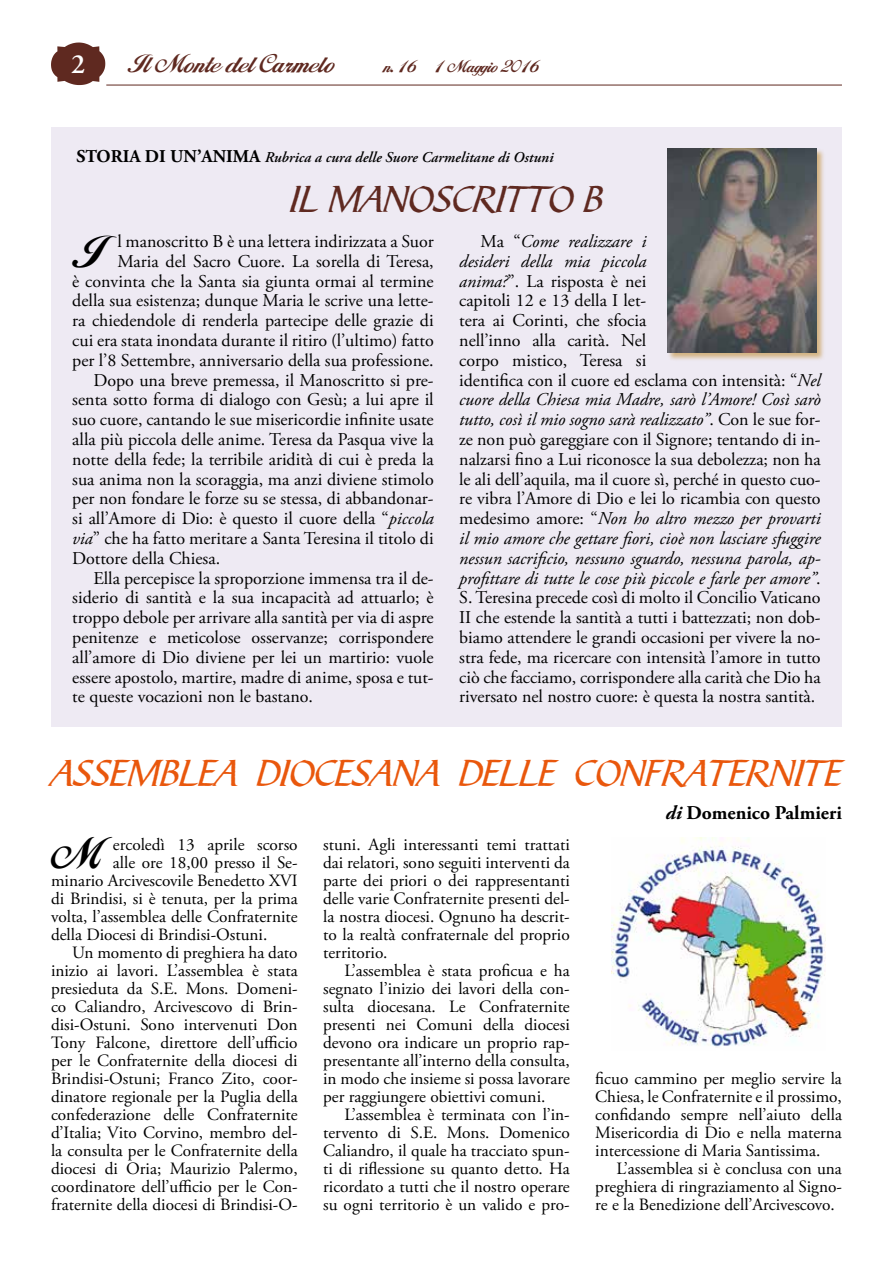
<style>
.page{position:relative;width:893px;height:1263px;background:#fff}
.page>*{position:absolute;margin:0;border:0;box-sizing:border-box;transform-origin:0 0}
.t1{font:45.6px "Alison";color:#000}
.t2{font:44.25px "Alison";color:#000}
.t3{font:39px "Bible Script Plain";color:#e9570c}
.t4{font:39px "Bible Script Plain";color:#5f2920}
.t5{font:600 27.75px "Adobe Garamond";color:#fff}
.t6{font:25.8px "Alison";color:#5f2920}
.t7{font:700 19.5px "Adobe Garamond Pro";color:#000}
.t8{font:18px/19.8px "Adobe Garamond Pro";color:#000}
.t9{font:17.25px/18px "Adobe Garamond Pro";color:#000;text-align:justify}
.t10{font:17.25px "Alison";color:#5f2920}
.t11{font:italic 600 15px "Adobe Garamond Pro";color:#000}
.s1{font-weight:700;font-style:normal;font-size:18px}
.s2{font-style:italic}
</style>
<div class="page">
<hr style="left:106px;top:85px;width:736px;height:1px;background:#5f2920">
<svg style="left:51px;top:43px;width:54px;height:42px"></svg>
<div style="left:51px;top:128px;width:791px;height:599px;background:#eeeaf3"></div>
<div style="left:667px;top:148px;width:158px;height:214px;background:#caa15d;opacity:.75"></div>
<img style="left:668px;top:149px;width:148px;height:204px">
<img style="left:612px;top:838px;width:213px;height:209px">
<h3 class="t5" style="left:71px;top:49px;width:16px">2</h3>
<h3 class="t6" style="left:128px;top:51px;width:207px">Il Monte del Carmelo</h3>
<p class="t10" style="left:383px;top:58px;width:158px">n. 16 1 Maggio 2016</p>
<p class="t11" style="left:77px;top:148px;width:478px"><span class="s1">STORIA DI UN’ANIMA</span> Rubrica a cura delle Suore Carmelitane di Ostuni</p>
<h3 class="t4" style="left:290px;top:175px;width:314px">IL MANOSCRITTO B</h3>
<h1 class="t1" style="left:72px;top:229px;width:29px">I</h1>
<p class="t8" style="left:117px;top:232px;width:318px">l manoscritto B è una lettera indirizzata a Suor</p>
<p class="t8" style="left:117px;top:252px;width:318px">Maria del Sacro Cuore. La sorella di Teresa,</p>
<p class="t8" style="left:72px;top:272px;width:363px">è convinta che la Santa sia giunta ormai al termine</p>
<p class="t8" style="left:72px;top:291px;width:363px">della sua esistenza; dunque Maria le scrive una lette-</p>
<p class="t8" style="left:72px;top:311px;width:363px">ra chiedendole di renderla partecipe delle grazie di</p>
<p class="t8" style="left:72px;top:331px;width:363px">cui era stata inondata durante il ritiro (l’ultimo) fatto</p>
<p class="t8" style="left:72px;top:351px;width:363px">per l’8 Settembre, anniversario della sua professione.</p>
<p class="t8" style="left:94px;top:371px;width:342px">Dopo una breve premessa, il Manoscritto si pre-</p>
<p class="t8" style="left:72px;top:390px;width:363px">senta sotto forma di dialogo con Gesù; a lui apre il</p>
<p class="t8" style="left:72px;top:410px;width:363px">suo cuore, cantando le sue misericordie infinite usate</p>
<p class="t8" style="left:72px;top:430px;width:363px">alla più piccola delle anime. Teresa da Pasqua vive la</p>
<p class="t8" style="left:72px;top:450px;width:363px">notte della fede; la terribile aridità di cui è preda la</p>
<p class="t8" style="left:72px;top:470px;width:363px">sua anima non la scoraggia, ma anzi diviene stimolo</p>
<p class="t8" style="left:72px;top:489px;width:363px">per non fondare le forze su se stessa, di abbandonar-</p>
<p class="t8" style="left:72px;top:509px;width:363px">si all’Amore di Dio: è questo il cuore della “<span class="s2">piccola</span></p>
<p class="t8" style="left:72px;top:529px;width:363px"><span class="s2">via</span>” che ha fatto meritare a Santa Teresina il titolo di</p>
<p class="t8" style="left:72px;top:549px;width:149px">Dottore della Chiesa.</p>
<p class="t8" style="left:94px;top:569px;width:342px">Ella percepisce la sproporzione immensa tra il de-</p>
<p class="t8" style="left:72px;top:588px;width:363px">siderio di santità e la sua incapacità ad attuarlo; è</p>
<p class="t8" style="left:72px;top:608px;width:363px">troppo debole per arrivare alla santità per via di aspre</p>
<p class="t8" style="left:72px;top:628px;width:363px">penitenze e meticolose osservanze; corrispondere</p>
<p class="t8" style="left:72px;top:648px;width:363px">all’amore di Dio diviene per lei un martirio: vuole</p>
<p class="t8" style="left:72px;top:668px;width:363px">essere apostolo, martire, madre di anime, sposa e tut-</p>
<p class="t8" style="left:72px;top:687px;width:242px">te queste vocazioni non le bastano.</p>
<p class="t8" style="left:459px;top:232px;width:363px;text-indent:21px">Ma “<span class="s2">Come realizzare i<br>desideri della mia piccola<br>anima?</span>”. La risposta è nei<br>capitoli 12 e 13 della I let-<br>tera ai Corinti, che sfocia<br>nell’inno alla carità. Nel<br>corpo mistico, Teresa si<br>identifica con il cuore ed esclama con intensità: “<span class="s2">Nel cuore della Chiesa mia Madre, sarò l’Amore! Così sarò tutto, così il mio sogno sarà realizzato”</span>. Con le sue for&shy;ze non può gareggiare con il Signore; tentando di in&shy;nalzarsi fino a Lui riconosce la sua debolezza; non ha le ali dell’aquila, ma il cuore sì, perché in questo cuo&shy;re vibra l’Amore di Dio e lei lo ricambia con questo medesimo amore: “<span class="s2">Non ho altro mezzo per provarti il mio amore che gettare fiori, cioè non lasciare sfuggire nessun sacrificio, nessuno sguardo, nessuna parola, ap&shy;profittare di tutte le cose più piccole e farle per amore”</span>.<br>S. Teresina precede così di molto il Concilio Vaticano II che estende la santità a tutti i battezzati; non dob&shy;biamo attendere le grandi occasioni per vivere la no&shy;stra fede, ma ricercare con intensità l’amore in tutto ciò che facciamo, corrispondere alla carità che Dio ha riversato nel nostro cuore: è questa la nostra santità.</p>
<h3 class="t3" style="left:51px;top:750px;width:792px">ASSEMBLEA DIOCESANA DELLE CONFRATERNITE</h3>
<h2 class="t2" style="left:50px;top:832px;width:51px">M</h2>
<p class="t9" style="left:113px;top:836px;width:186px">ercoledì 13 aprile scorso</p>
<p class="t9" style="left:113px;top:854px;width:186px">alle ore 18,00 presso il Se-</p>
<p class="t9" style="left:51px;top:872px;width:248px">minario Arcivescovile Benedetto XVI</p>
<p class="t9" style="left:51px;top:890px;width:248px">di Brindisi, si è tenuta, per la prima</p>
<p class="t9" style="left:51px;top:908px;width:248px">volta, l’assemblea delle Confraternite</p>
<p class="t9" style="left:51px;top:926px;width:218px">della Diocesi di Brindisi-Ostuni.</p>
<p class="t9" style="left:72px;top:944px;width:227px">Un momento di preghiera ha dato</p>
<p class="t9" style="left:51px;top:962px;width:248px">inizio ai lavori. L’assemblea è stata</p>
<p class="t9" style="left:51px;top:980px;width:248px">presieduta da S.E. Mons. Domeni-</p>
<p class="t9" style="left:51px;top:998px;width:248px">co Caliandro, Arcivescovo di Brin-</p>
<p class="t9" style="left:51px;top:1016px;width:248px">disi-Ostuni. Sono intervenuti Don</p>
<p class="t9" style="left:51px;top:1034px;width:248px">Tony Falcone, direttore dell’ufficio</p>
<p class="t9" style="left:51px;top:1052px;width:248px">per le Confraternite della diocesi di</p>
<p class="t9" style="left:51px;top:1070px;width:248px">Brindisi-Ostuni; Franco Zito, coor-</p>
<p class="t9" style="left:51px;top:1088px;width:248px">dinatore regionale per la Puglia della</p>
<p class="t9" style="left:51px;top:1106px;width:248px">confederazione delle Confraternite</p>
<p class="t9" style="left:51px;top:1124px;width:248px">d’Italia; Vito Corvino, membro del-</p>
<p class="t9" style="left:51px;top:1142px;width:248px">la consulta per le Confraternite della</p>
<p class="t9" style="left:51px;top:1160px;width:248px">diocesi di Oria; Maurizio Palermo,</p>
<p class="t9" style="left:51px;top:1178px;width:248px">coordinatore dell’ufficio per le Con-</p>
<p class="t9" style="left:51px;top:1196px;width:248px">fraternite della diocesi di Brindisi-O-</p>
<p class="t9" style="left:323px;top:836px;width:248px">stuni. Agli interessanti temi trattati dai relatori, sono seguiti interventi da parte dei priori o dei rappresentanti delle varie Confraternite presenti del&shy;la nostra diocesi. Ognuno ha descrit&shy;to la realtà confraternale del proprio territorio.</p>
<p class="t9" style="left:323px;top:962px;width:248px;text-indent:21px">L’assemblea è stata proficua e ha segnato l’inizio dei lavori della con&shy;sulta diocesana. Le Confraternite presenti nei Comuni della diocesi devono ora indicare un proprio rap&shy;presentante all’interno della consulta, in modo che insieme si possa lavorare per raggiungere obiettivi comuni.</p>
<p class="t9" style="left:323px;top:1106px;width:248px;text-indent:21px">L’assemblea è terminata con l’in&shy;tervento di S.E. Mons. Domenico Caliandro, il quale ha tracciato spun&shy;ti di riflessione su quanto detto. Ha ricordato a tutti che il nostro operare su ogni territorio è un valido e pro-</p>
<p class="t7" style="left:665px;top:802px;width:178px"><span class="s2">di</span> Domenico Palmieri</p>
<p class="t9" style="left:595px;top:1070px;width:248px">ficuo cammino per meglio servire la Chiesa, le Confraternite e il prossimo, confidando sempre nell’aiuto della Misericordia di Dio e nella materna intercessione di Maria Santissima.</p>
<p class="t9" style="left:595px;top:1160px;width:248px;text-indent:21px">L’assemblea si è conclusa con una preghiera di ringraziamento al Signo&shy;re e la Benedizione dell’Arcivescovo.</p>
</div>
